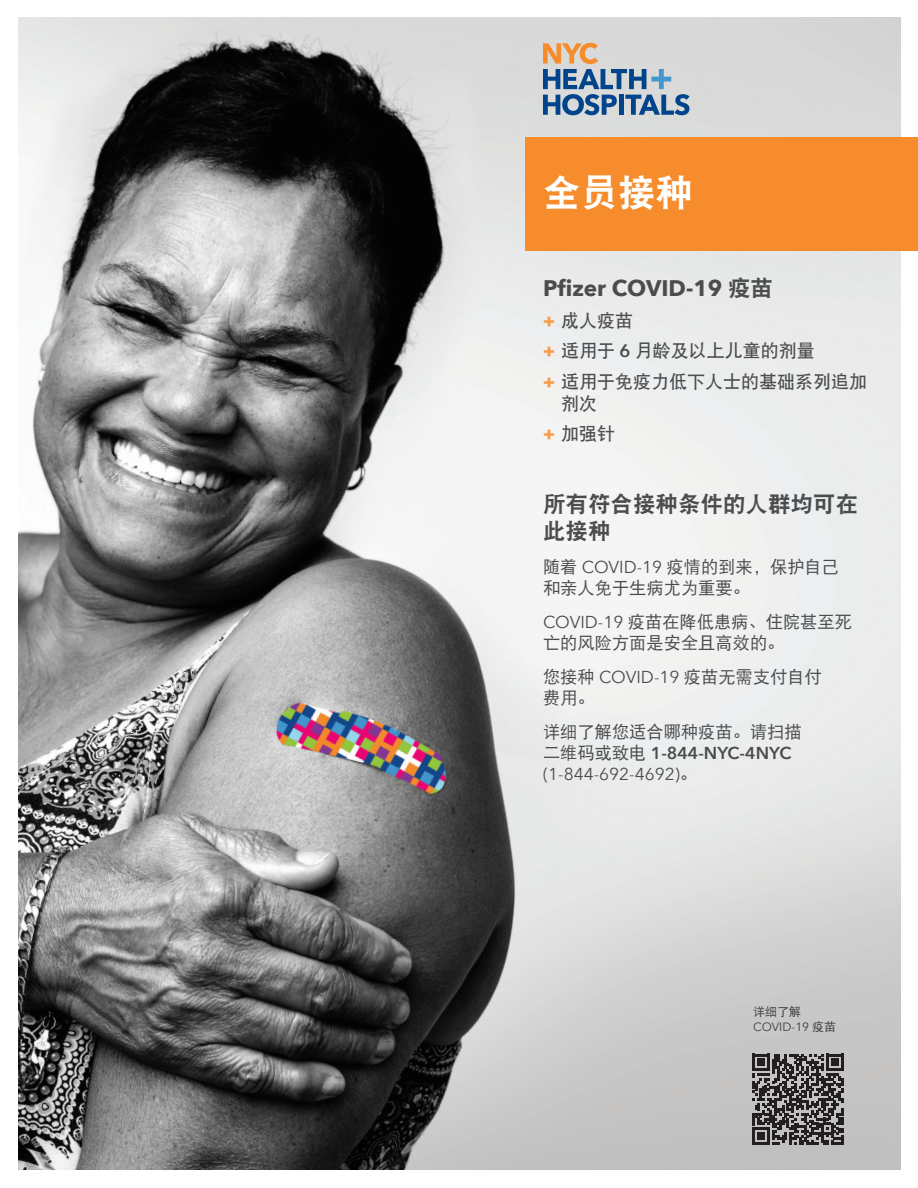
<style>
.page{position:relative;width:918px;height:1188px;background:#fff}
.page>*{position:absolute;margin:0;border:0;box-sizing:border-box;transform-origin:0 0}
.t1{font:37.5px "DFP Hei W9";color:#fff}
.t2{font:22.5px/27px "DFP Hei W9";color:#4b4c4d}
.t3{font:700 22.5px "Avenir Next";color:#4b4c4d}
.t4{font:18px/21.6px "DFP Hei W7";color:#4b4c4d}
.t5{font:17.25px/20.7px "DFP Hei W5";color:#4b4c4d}
.text{font:12px/14.4px "Avenir Next";color:#3e3e3f}
.s1{font-family:"DFP Hei W9";font-weight:400}
.s2{font-family:"Avenir Next";font-weight:800;color:#f89c4b}
.s3{font-family:"Avenir Next";font-weight:600}
.s4{font-family:"Avenir Next"}
.s5{font-family:"DFP Hei W5"}
</style>
<div class="page">
<img style="left:18px;top:18px;width:882px;height:1152px">
<div style="left:525px;top:137px;width:392px;height:114px;background:#f68c2c"></div>
<svg style="left:543px;top:43px;width:147px;height:72px;background:#9fadba"></svg>
<svg style="left:752px;top:1054px;width:91px;height:91px;background:#615e5f"></svg>
<p class="t1" style="left:543px;top:173px;width:151px">全员接种</p>
<p class="t3" style="left:543px;top:269px;width:232px">Pfizer COVID-19 <span class="s1">疫苗</span></p>
<p class="t4" style="left:543px;top:309px;width:91px"><span class="s2">+</span> 成人疫苗</p>
<p class="t4" style="left:543px;top:340px;width:273px"><span class="s2">+</span> 适用于 <span class="s3">6</span> 月龄及以上儿童的剂量</p>
<p class="t4" style="left:561px;top:371px;width:307px;text-indent:-18px"><span class="s2">+</span> 适用于免疫力低下人士的基础系列追加剂次</p>
<p class="t4" style="left:543px;top:423px;width:73px"><span class="s2">+</span> 加强针</p>
<p class="t2" style="left:543px;top:490px;width:316px">所有符合接种条件的人群均可在此接种</p>
<p class="t5" style="left:543px;top:557px;width:298px">随着 <span class="s4">COVID-19</span> 疫情的到来，保护自己和亲人免于生病尤为重要。</p>
<p class="t5" style="left:543px;top:612px;width:311px"><span class="s4">COVID-19</span> 疫苗在降低患病、住院甚至死亡的风险方面是安全且高效的。</p>
<p class="t5" style="left:543px;top:666px;width:280px">您接种 <span class="s4">COVID-19</span> 疫苗无需支付自付费用。</p>
<p class="t5" style="left:543px;top:721px;width:260px">详细了解您适合哪种疫苗。请扫描二维码或致电 <span class="s3">1-844-NYC‑4NYC </span><span class="s4">(1‑844‑692‑4692)</span>。</p>
<p class="text" style="left:753px;top:1004px;width:84px"><span class="s5">详细了解<br></span>COVID-19 <span class="s5">疫苗</span></p>
</div>
